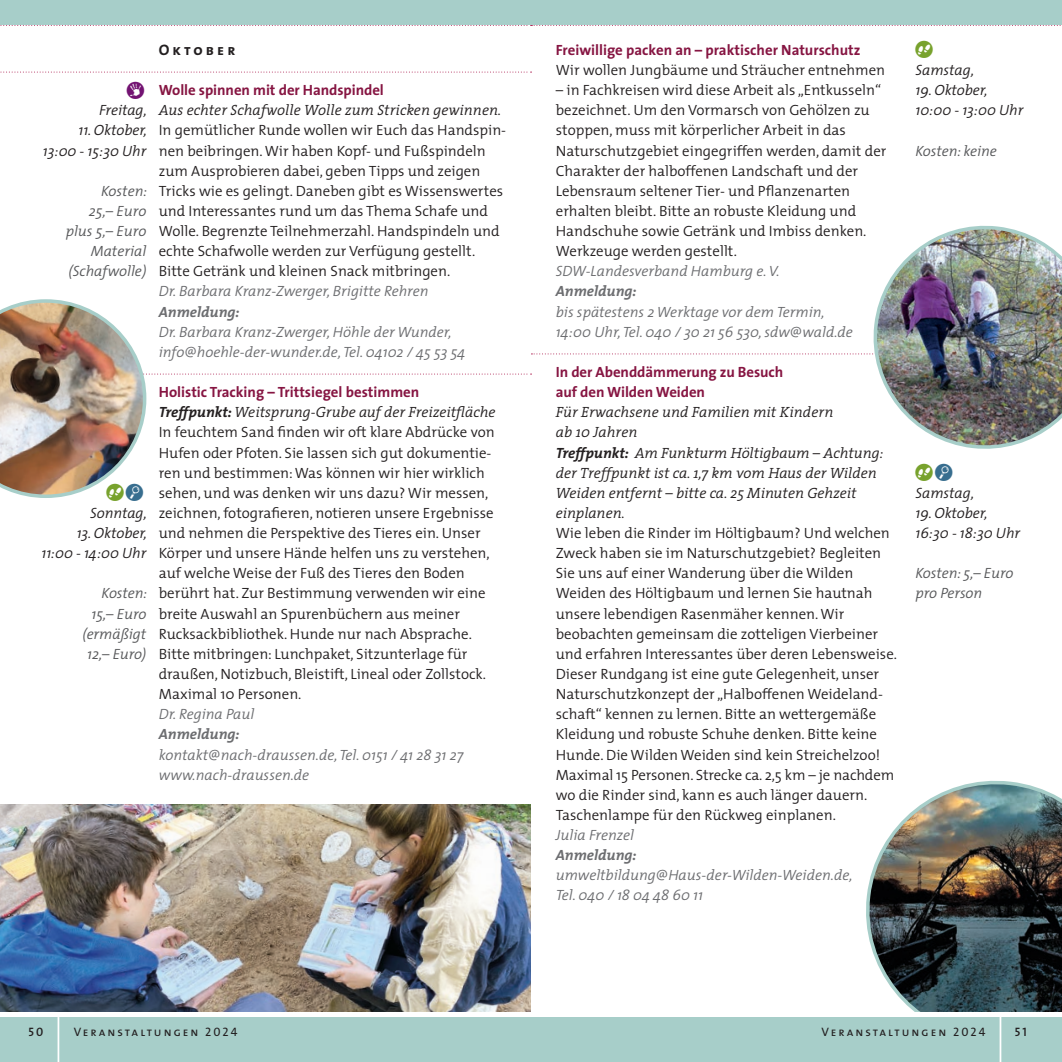
<style>
.page{position:relative;width:1062px;height:1062px;background:#fff}
.page>*{position:absolute;margin:0;border:0;box-sizing:border-box;transform-origin:0 0}
.Referent{font:15.22px "The Sans Bold Caps";letter-spacing:.2em;color:#231f20}
.Fließtext_Veranstalt{font:300 14.88px/20.1px "The Mix";color:#231f20}
.Referent-2{font:italic 300 14.88px/20.1px "The Mix";color:#6c6d70}
.Titel_Veranstaltung{font:700 14.88px "The Sans";letter-spacing:-.005em;color:#861542}
.R_Termin_Marginalspa{font:italic 300 14.88px "The Mix";letter-spacing:-.005em;color:#231f20}
.Fließtext_Veranstalt-2{font:italic 300 14.88px/20.1px "The Serif";color:#231f20}
.Fließ_kursiv{font:italic 300 14.88px "The Serif";letter-spacing:.005em;color:#231f20}
.R_Kosten_Marginalspa{font:italic 300 14.88px/20.1px "The Mix";letter-spacing:-.005em;color:#57585a}
.L_Kosten_Marginalspa{font:italic 300 14.88px/20.1px "The Mix";color:#57585a;text-align:right}
.Fließtext_Veranstalt-3{font:italic 300 14.88px "The Mix";color:#6c6d70}
.Referent-3{font:italic 700 14.88px "The Mix";color:#6c6d70}
.t1{font:12.25px "The Sans Caps";letter-spacing:.165em;color:#231f20}
.t2{font:12.25px "The Sans Semi Bold Caps";color:#231f20}
.s1{font-weight:700;font-style:italic}
.s2{font-family:"The Serif";font-style:italic}
.s3{font-weight:700}
.s4{font-family:"The Mix";font-weight:700}
</style>
<div class="page">
<img style="left:0;top:804px;width:531px;height:208px">
<img style="left:866px;top:780px;width:196px;height:232px">
<svg style="left:0;top:72px;width:531px;height:1px"></svg>
<img style="left:880px;top:225px;width:182px;height:74px">
<div style="left:0;top:1017px;width:531px;height:45px;background:#a7cec9"></div>
<hr style="left:58px;top:1017px;width:1px;height:45px;background:#fff">
<div style="left:531px;top:1017px;width:531px;height:45px;background:#a7cec9"></div>
<hr style="left:999px;top:1012px;width:2px;height:50px;background:#fff">
<svg style="left:0;top:25px;width:1061px;height:1px"></svg>
<div style="left:0;top:0;width:531px;height:25px;background:#a7cec9"></div>
<div style="left:531px;top:0;width:531px;height:25px;background:#a7cec9"></div>
<img style="left:0;top:299px;width:1062px;height:199px">
<p class="R_Termin_Marginalspa" style="left:99px;top:98px;width:50px">Freitag,</p>
<p class="R_Termin_Marginalspa" style="left:79px;top:118px;width:70px">11. Oktober,</p>
<p class="R_Termin_Marginalspa" style="left:43px;top:138px;width:105px">13:00 - 15:30 Uhr</p>
<p class="L_Kosten_Marginalspa" style="left:101px;top:180px;width:47px">Kosten:</p>
<p class="L_Kosten_Marginalspa" style="left:89px;top:200px;width:59px">25,– Euro</p>
<p class="L_Kosten_Marginalspa" style="left:66px;top:220px;width:82px">plus 5,– Euro<br>Material</p>
<p class="L_Kosten_Marginalspa" style="left:68px;top:261px;width:79px">(Schafwolle)</p>
<p class="R_Termin_Marginalspa" style="left:90px;top:500px;width:58px">Sonntag,</p>
<p class="R_Termin_Marginalspa" style="left:77px;top:521px;width:72px">13. Oktober,</p>
<p class="R_Termin_Marginalspa" style="left:42px;top:541px;width:106px">11:00 - 14:00 Uhr</p>
<p class="R_Kosten_Marginalspa" style="left:102px;top:583px;width:47px">Kosten:</p>
<p class="R_Kosten_Marginalspa" style="left:91px;top:603px;width:56px">15,– Euro</p>
<p class="R_Kosten_Marginalspa" style="left:82px;top:623px;width:66px;text-align:center">(ermäßigt<br>12,– Euro)</p>
<p class="Referent" style="left:159px;top:37px;width:78px">Oktober</p>
<p class="Titel_Veranstaltung" style="left:159px;top:78px;width:227px">Wolle spinnen mit der Handspindel</p>
<p class="Fließ_kursiv" style="left:159px;top:98px;width:344px">Aus echter Schafwolle Wolle zum Stricken gewinnen.</p>
<p class="Fließtext_Veranstalt" style="left:159px;top:120px;width:349px">In gemütlicher Runde wollen wir Euch das Handspin&shy;nen beibringen. Wir haben Kopf- und Fußspindeln zum Ausprobieren dabei, geben Tipps und zeigen Tricks wie es gelingt. Daneben gibt es Wissenswertes und Interessantes rund um das Thema Schafe und Wolle. Begrenzte Teilnehmerzahl. Handspindeln und echte Schafwolle werden zur Verfügung gestellt.<br>Bitte Getränk und kleinen Snack mitbringen.</p>
<p class="Referent-2" style="left:159px;top:281px;width:271px">Dr. Barbara Kranz-Zwerger, Brigitte Rehren</p>
<p class="Referent-3" style="left:159px;top:299px;width:82px">Anmeldung:</p>
<p class="Referent-2" style="left:159px;top:321px;width:294px">Dr. Barbara Kranz-Zwerger, Höhle der Wunder,</p>
<p class="Referent-2" style="left:159px;top:341px;width:308px">info@hoehle-der-wunder.de, Tel. 04102 / 45 53 54</p>
<p class="Titel_Veranstaltung" style="left:159px;top:379px;width:262px">Holistic Tracking – Trittsiegel bestimmen</p>
<p class="Fließtext_Veranstalt" style="left:159px;top:402px;width:338px"><span class="s1">Treffpunkt:</span> <span class="s2">Weitsprung-Grube auf der Freizeitfläche </span>In feuchtem Sand finden wir oft klare Abdrücke von Hufen oder Pfoten. Sie lassen sich gut dokumentie&shy;ren und bestimmen: Was können wir hier wirklich sehen, und was denken wir uns dazu? Wir messen, zeichnen, fotografieren, notieren unsere Ergebnisse und nehmen die Perspektive des Tieres ein. Unser Körper und unsere Hände helfen uns zu verstehen, auf welche Weise der Fuß des Tieres den Boden berührt hat. Zur Bestimmung verwenden wir eine breite Auswahl an Spurenbüchern aus meiner Rucksackbibliothek. Hunde nur nach Absprache.</p>
<p class="Fließtext_Veranstalt" style="left:159px;top:643px;width:329px">Bitte mitbringen: Lunchpaket, Sitzunterlage für draußen, Notizbuch, Bleistift, Lineal oder Zollstock.<br>Maximal 10 Personen.</p>
<p class="Fließtext_Veranstalt-3" style="left:159px;top:702px;width:97px">Dr. Regina Paul</p>
<p class="Referent-2" style="left:159px;top:724px;width:306px"><span class="s3">Anmeldung:<br></span>kontakt@nach-draussen.de, Tel. 0151 / 41 28 31 27</p>
<p class="Referent-2" style="left:159px;top:764px;width:152px">www.nach-draussen.de</p>
<p class="Titel_Veranstaltung" style="left:556px;top:37px;width:306px">Freiwillige packen an – praktischer Naturschutz</p>
<p class="Fließtext_Veranstalt" style="left:556px;top:59px;width:331px">Wir wollen Jungbäume und Sträucher entnehmen</p>
<p class="Fließtext_Veranstalt" style="left:556px;top:80px;width:332px">– in Fachkreisen wird diese Arbeit als „Entkusseln“ bezeichnet. Um den Vormarsch von Gehölzen zu stoppen, muss mit körperlicher Arbeit in das Naturschutzgebiet eingegriffen werden, damit der Charakter der halboffenen Landschaft und der Lebensraum seltener Tier- und Pflanzenarten erhalten bleibt. Bitte an robuste Kleidung und Handschuhe sowie Getränk und Imbiss denken.<br>Werkzeuge werden gestellt.</p>
<p class="Fließtext_Veranstalt-3" style="left:556px;top:259px;width:225px">SDW-Landesverband Hamburg e. V.</p>
<p class="Referent-2" style="left:556px;top:281px;width:270px"><span class="s3">Anmeldung:<br></span>bis spätestens 2 Werktage vor dem Termin,</p>
<p class="Referent-2" style="left:556px;top:321px;width:298px">14:00 Uhr, Tel. 040 / 30 21 56 530, sdw@wald.de</p>
<p class="Titel_Veranstaltung" style="left:556px;top:359px;width:229px">In der Abenddämmerung zu Besuch</p>
<p class="Titel_Veranstaltung" style="left:556px;top:379px;width:151px">auf den Wilden Weiden</p>
<p class="Fließ_kursiv" style="left:556px;top:400px;width:279px">Für Erwachsene und Familien mit Kindern</p>
<p class="Fließ_kursiv" style="left:556px;top:420px;width:83px">ab 10 Jahren</p>
<p class="Fließtext_Veranstalt-2" style="left:556px;top:442px;width:329px"><span class="s4">Treffpunkt:</span> Am Funkturm Höltigbaum – Achtung: der Treffpunkt ist ca. 1,7 km vom Haus der Wilden Weiden entfernt – bitte ca. 25 Minuten Gehzeit einplanen.</p>
<p class="Fließtext_Veranstalt" style="left:556px;top:522px;width:343px">Wie leben die Rinder im Höltigbaum? Und welchen Zweck haben sie im Naturschutzgebiet? Begleiten Sie uns auf einer Wanderung über die Wilden Weiden des Höltigbaum und lernen Sie hautnah unsere lebendigen Rasenmäher kennen. Wir beobachten gemeinsam die zotteligen Vierbeiner und erfahren Interessantes über deren Lebensweise.<br>Dieser Rundgang ist eine gute Gelegenheit, unser Naturschutzkonzept der „Halboffenen Weideland&shy;schaft“ kennen zu lernen. Bitte an wettergemäße Kleidung und robuste Schuhe denken. Bitte keine Hunde. Die Wilden Weiden sind kein Streichelzoo!<br>Maximal 15 Personen. Strecke ca. 2,5 km – je nachdem wo die Rinder sind, kann es auch länger dauern.<br>Taschenlampe für den Rückweg einplanen.</p>
<p class="Referent-2" style="left:556px;top:824px;width:80px">Julia Frenzel</p>
<p class="Referent-3" style="left:556px;top:842px;width:82px">Anmeldung:</p>
<p class="Referent-2" style="left:556px;top:864px;width:298px">umweltbildung@Haus-der-Wilden-Weiden.de,</p>
<p class="Referent-2" style="left:556px;top:885px;width:149px">Tel. 040 / 18 04 48 60 11</p>
<p class="R_Termin_Marginalspa" style="left:915px;top:58px;width:60px">Samstag,</p>
<p class="R_Termin_Marginalspa" style="left:915px;top:78px;width:74px">19. Oktober,</p>
<p class="R_Termin_Marginalspa" style="left:915px;top:98px;width:109px">10:00 - 13:00 Uhr</p>
<p class="R_Kosten_Marginalspa" style="left:915px;top:140px;width:83px">Kosten: keine</p>
<p class="R_Termin_Marginalspa" style="left:915px;top:480px;width:60px">Samstag,</p>
<p class="R_Termin_Marginalspa" style="left:915px;top:500px;width:74px">19. Oktober,</p>
<p class="R_Termin_Marginalspa" style="left:915px;top:521px;width:106px">16:30 - 18:30 Uhr</p>
<p class="R_Kosten_Marginalspa" style="left:915px;top:563px;width:99px">Kosten: 5,– Euro pro Person</p>
<p class="t2" style="left:29px;top:1021px;width:16px">50</p>
<p class="t1" style="left:74px;top:1021px;width:165px">Veranstaltungen 2024</p>
<p class="t1" style="left:821px;top:1021px;width:165px">Veranstaltungen 2024</p>
<p class="t2" style="left:1014px;top:1021px;width:14px">51</p>
</div>
